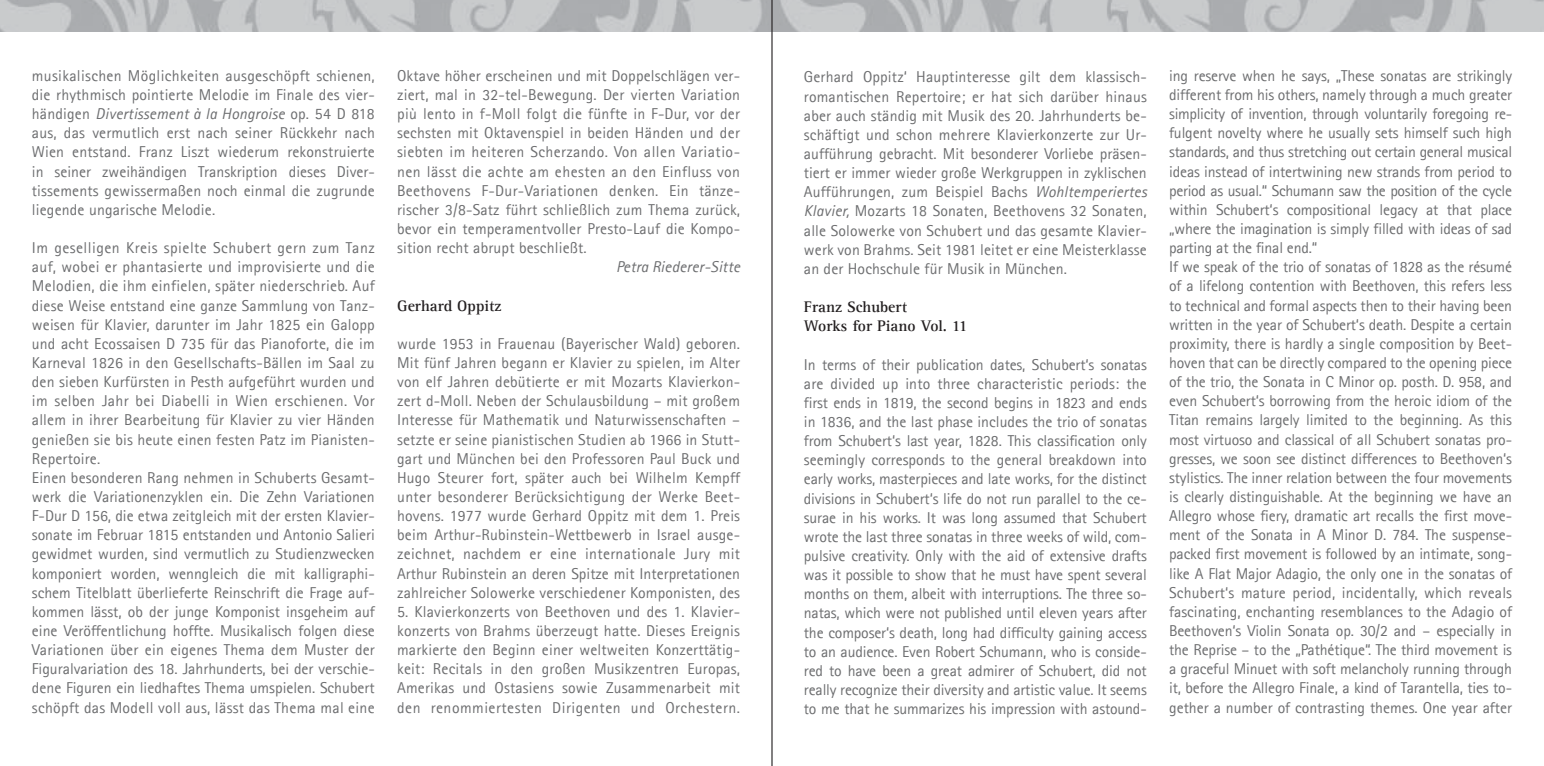
<style>
.page{position:relative;width:1544px;height:766px;background:#fff}
.page>*{position:absolute;margin:0;border:0;box-sizing:border-box;transform-origin:0 0}
.t1{font:15.75px/19.1px "Agfa Rotis Sans Serif";color:#6d6e70;text-align:justify}
.t2{font:700 15.75px/19.1px "Agfa Rotis Serif";color:#231f20}
.t3{font:italic 15.75px "Agfa Rotis Sans Serif";letter-spacing:.01em;color:#6d6e70}
.s1{font-style:italic}
</style>
<div class="page">
<img style="left:0;top:0;width:1543px;height:32px">
<hr style="left:771px;top:0;width:1px;height:765px;background:#231f20">
<p class="t1" style="left:32px;top:66px;width:344px">musikalischen Möglichkeiten ausgeschöpft schienen, die rhythmisch pointierte Melodie im Finale des vier&shy;händigen <span class="s1">Divertissement à la Hongroise</span> op. 54 D 818 aus, das vermutlich erst nach seiner Rückkehr nach Wien entstand. Franz Liszt wiederum rekonstruierte in seiner zweihändigen Transkription dieses Diver&shy;tissements gewissermaßen noch einmal die zugrunde liegende ungarische Melodie.</p>
<p class="t1" style="left:32px;top:238px;width:344px;text-align:left">Im geselligen Kreis spielte Schubert gern zum Tanz auf, wobei er phantasierte und improvisierte und die Melodien, die ihm einfielen, später niederschrieb. Auf diese Weise entstand eine ganze Sammlung von Tanz&shy;weisen für Klavier, darunter im Jahr 1825 ein Galopp und acht Ecossaisen D 735 für das Pianoforte, die im Karneval 1826 in den Gesellschafts-Bällen im Saal zu den sieben Kurfürsten in Pesth aufgeführt wurden und im selben Jahr bei Diabelli in Wien erschienen. Vor allem in ihrer Bearbeitung für Klavier zu vier Händen genießen sie bis heute einen festen Patz im Pianisten-Repertoire.<br>Einen besonderen Rang nehmen in Schuberts Gesamt&shy;werk die Variationenzyklen ein. Die Zehn Variationen F-Dur D 156, die etwa zeitgleich mit der ersten Klavier&shy;sonate im Februar 1815 entstanden und Antonio Salieri gewidmet wurden, sind vermutlich zu Studienzwecken komponiert worden, wenngleich die mit kalligraphi&shy;schem Titelblatt überlieferte Reinschrift die Frage auf&shy;kommen lässt, ob der junge Komponist insgeheim auf eine Veröffentlichung hoffte. Musikalisch folgen diese Variationen über ein eigenes Thema dem Muster der Figuralvariation des 18. Jahrhunderts, bei der verschie&shy;dene Figuren ein liedhaftes Thema umspielen. Schubert schöpft das Modell voll aus, lässt das Thema mal eine</p>
<p class="t1" style="left:397px;top:66px;width:344px">Oktave höher erscheinen und mit Doppelschlägen ver&shy;ziert, mal in 32-tel-Bewegung. Der vierten Variation più lento in f-Moll folgt die fünfte in F-Dur, vor der sechsten mit Oktavenspiel in beiden Händen und der siebten im heiteren Scherzando. Von allen Variatio&shy;nen lässt die achte am ehesten an den Einfluss von Beethovens F-Dur-Variationen denken. Ein tänze&shy;rischer 3/8-Satz führt schließlich zum Thema zurück, bevor ein temperamentvoller Presto-Lauf die Kompo&shy;sition recht abrupt beschließt.</p>
<p class="t3" style="left:616px;top:257px;width:125px">Petra Riederer-Sitte</p>
<p class="t2" style="left:397px;top:296px;width:106px">Gerhard Oppitz</p>
<p class="t1" style="left:397px;top:334px;width:344px">wurde 1953 in Frauenau (Bayerischer Wald) geboren.<br>Mit fünf Jahren begann er Klavier zu spielen, im Alter von elf Jahren debütierte er mit Mozarts Klavierkon&shy;zert d-Moll. Neben der Schulausbildung – mit großem Interesse für Mathematik und Naturwissenschaften – setzte er seine pianistischen Studien ab 1966 in Stutt&shy;gart und München bei den Professoren Paul Buck und Hugo Steurer fort, später auch bei Wilhelm Kempff unter besonderer Berücksichtigung der Werke Beet&shy;hovens. 1977 wurde Gerhard Oppitz mit dem 1. Preis beim Arthur-Rubinstein-Wettbewerb in Israel ausge&shy;zeichnet, nachdem er eine internationale Jury mit Arthur Rubinstein an deren Spitze mit Interpretationen zahlreicher Solowerke verschiedener Komponisten, des</p>
<p class="t1" style="left:397px;top:601px;width:344px">5. Klavierkonzerts von Beethoven und des 1. Klavier&shy;konzerts von Brahms überzeugt hatte. Dieses Ereignis markierte den Beginn einer weltweiten Konzerttätig&shy;keit: Recitals in den großen Musikzentren Europas, Amerikas und Ostasiens sowie Zusammenarbeit mit den renommiertesten Dirigenten und Orchestern.</p>
<p class="t1" style="left:804px;top:67px;width:344px">Gerhard Oppitz‘ Hauptinteresse gilt dem klassisch&shy;romantischen Repertoire; er hat sich darüber hinaus aber auch ständig mit Musik des 20. Jahrhunderts be&shy;schäftigt und schon mehrere Klavierkonzerte zur Ur&shy;aufführung gebracht. Mit besonderer Vorliebe präsen&shy;tiert er immer wieder große Werkgruppen in zyklischen Aufführungen, zum Beispiel Bachs <span class="s1">Wohltemperiertes Klavier,</span> Mozarts 18 Sonaten, Beethovens 32 Sonaten, alle Solowerke von Schubert und das gesamte Klavier&shy;werk von Brahms. Seit 1981 leitet er eine Meisterklasse an der Hochschule für Musik in München.</p>
<p class="t2" style="left:804px;top:297px;width:165px">Franz Schubert<br>Works for Piano Vol. 11</p>
<p class="t1" style="left:804px;top:354px;width:344px">In terms of their publication dates, Schubert‘s sonatas are divided up into three characteristic periods: the first ends in 1819, the second begins in 1823 and ends in 1836, and the last phase includes the trio of sonatas from Schubert‘s last year, 1828. This classification only seemingly corresponds to the general breakdown into early works, masterpieces and late works, for the distinct divisions in Schubert‘s life do not run parallel to the ce&shy;surae in his works. It was long assumed that Schubert wrote the last three sonatas in three weeks of wild, com&shy;pulsive creativity. Only with the aid of extensive drafts was it possible to show that he must have spent several months on them, albeit with interruptions. The three so&shy;natas, which were not published until eleven years after the composer‘s death, long had difficulty gaining access to an audience. Even Robert Schumann, who is conside&shy;red to have been a great admirer of Schubert, did not really recognize their diversity and artistic value. It seems to me that he summarizes his impression with astound-</p>
<p class="t1" style="left:1169px;top:66px;width:344px;text-align:left">ing reserve when he says, „These sonatas are strikingly different from his others, namely through a much greater simplicity of invention, through voluntarily foregoing re&shy;fulgent novelty where he usually sets himself such high standards, and thus stretching out certain general musical ideas instead of intertwining new strands from period to period as usual.“ Schumann saw the position of the cycle within Schubert‘s compositional legacy at that place „where the imagination is simply filled with ideas of sad parting at the final end.“<br>If we speak of the trio of sonatas of 1828 as the résumé of a lifelong contention with Beethoven, this refers less to technical and formal aspects then to their having been written in the year of Schubert‘s death. Despite a certain proximity, there is hardly a single composition by Beet&shy;hoven that can be directly compared to the opening piece of the trio, the Sonata in C Minor op. posth. D. 958, and even Schubert‘s borrowing from the heroic idiom of the Titan remains largely limited to the beginning. As this most virtuoso and classical of all Schubert sonatas pro&shy;gresses, we soon see distinct differences to Beethoven‘s stylistics. The inner relation between the four movements is clearly distinguishable. At the beginning we have an Allegro whose fiery, dramatic art recalls the first move&shy;ment of the Sonata in A Minor D. 784. The suspense&shy;packed first movement is followed by an intimate, song&shy;like A Flat Major Adagio, the only one in the sonatas of Schubert‘s mature period, incidentally, which reveals fascinating, enchanting resemblances to the Adagio of Beethoven‘s Violin Sonata op. 30/2 and – especially in the Reprise – to the „Pathétique“. The third movement is a graceful Minuet with soft melancholy running through it, before the Allegro Finale, a kind of Tarantella, ties to&shy;gether a number of contrasting themes. One year after</p>
</div>
